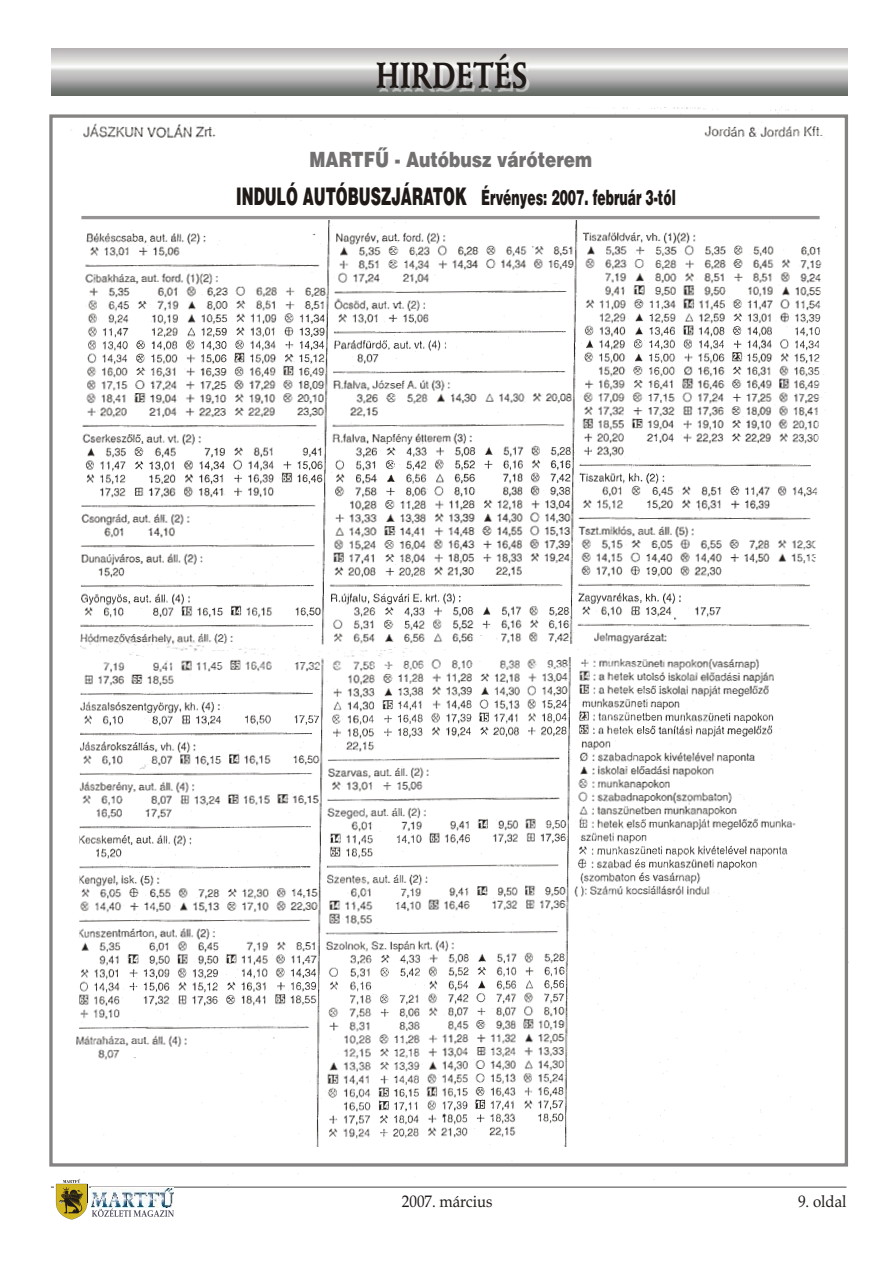
<style>
.page{position:relative;width:894px;height:1263px;background:#fff}
.page>*{position:absolute;margin:0;border:0;box-sizing:border-box;transform-origin:0 0}
.t1{font:700 35.55px "H Schneidler BT";color:#1f1a17;scale:.79 1}
.t2{font:21px "H SWITZ3";color:#1f1a17;scale:.59 1}
.t3{font:21px "H SWITZ3";color:#737070;scale:.81 1}
.t4{font:16.5px "Book Antiqua";color:#1f1a17;scale:.91 1}
.s1{font-size:24.15px}
</style>
<div class="page">
<img style="left:70px;top:107px;width:779px;height:1078px">
<hr style="left:51px;top:1186px;width:796px;height:2px;background:#858282">
<img style="left:54px;top:1177px;width:35px;height:43px">
<svg style="left:56px;top:1179px;width:118px;height:40px"></svg>
<img style="left:51px;top:48px;width:796px;height:47px">
<img style="left:379px;top:56px;width:151px;height:36px">
<div style="left:73px;top:145px;width:752px;height:75px;background:#fff"></div>
<div style="left:68px;top:1147px;width:731px;height:12px;background:#fff"></div>
<hr style="left:77px;top:216px;width:743px;height:3px;background:#969494">
<svg style="left:70px;top:209px;width:11px;height:824px"></svg>
<h1 class="t1" style="left:376px;top:61px;width:194px">HIRDETÉS</h1>
<p class="t3" style="left:310px;top:145px;width:350px">MARTFÛ - Autóbusz váróterem</p>
<p class="t2" style="left:236px;top:184px;width:747px"><span class="s1">INDULÓ AUTÓBUSZJÁRATOK</span> Érvényes: 2007. február 3-tól</p>
<p class="t4" style="left:402px;top:1195px;width:101px">2007. március</p>
<p class="t4" style="left:798px;top:1195px;width:55px">9. oldal</p>
</div>
